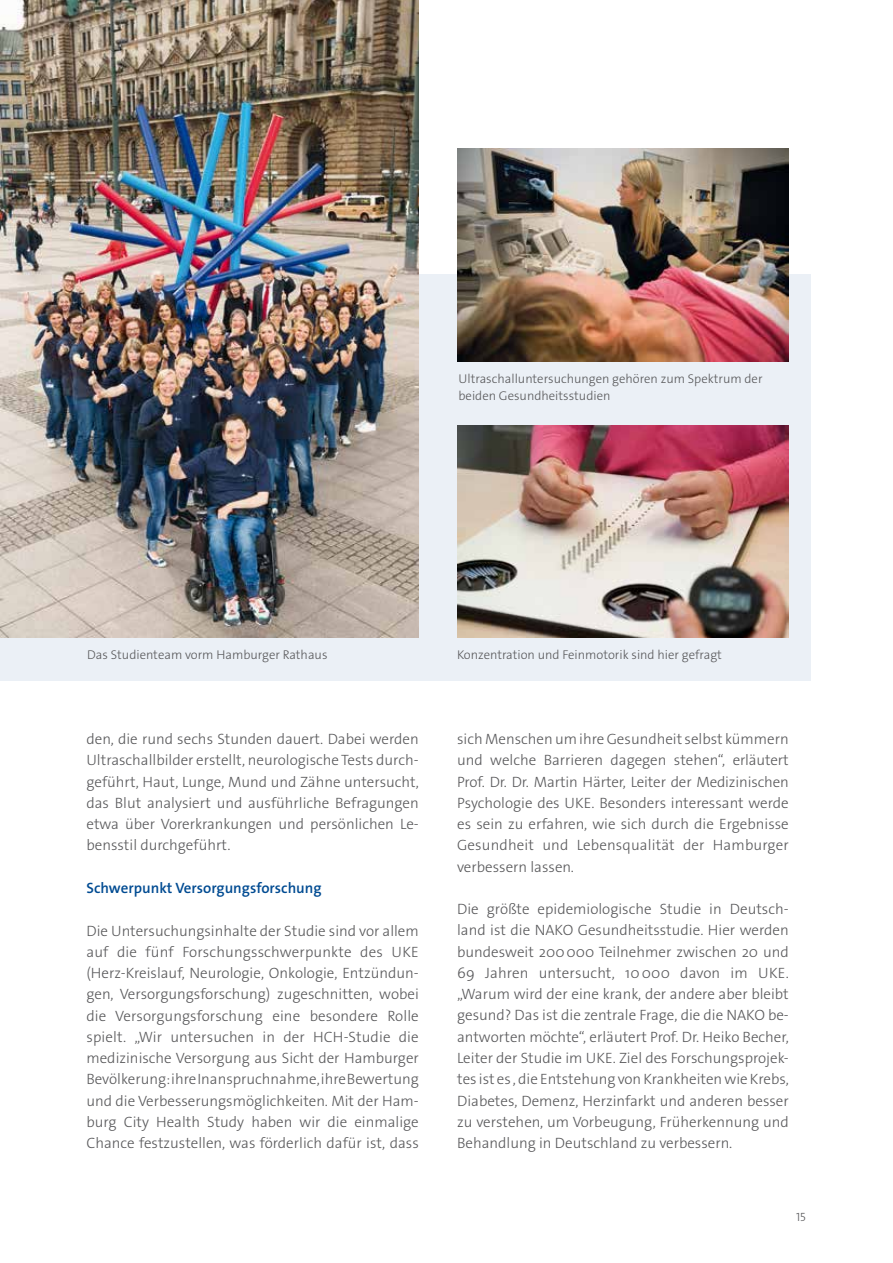
<style>
.page{position:relative;width:893px;height:1263px;background:#fff}
.page>*{position:absolute;margin:0;border:0;box-sizing:border-box;transform-origin:0 0}
.t1{font:300 15px/21.3px "The Sans Os F";color:#58585a;text-align:justify}
.t2{font:600 15px "The Sans Os F";color:#004b92}
.t3{font:300 12.75px/17px "The Sans Os F";color:#58585a}
.t4{font:300 12px "The Sans Os F";color:#58585a}
</style>
<div class="page">
<div style="left:0;top:274px;width:810px;height:407px;background:#ebf0f6"></div>
<img style="left:457px;top:149px;width:332px;height:212px">
<img style="left:457px;top:425px;width:332px;height:213px">
<img style="left:0;top:0;width:419px;height:638px">
<p class="t3" style="left:459px;top:370px;width:305px">Ultraschalluntersuchungen gehören zum Spektrum der beiden Gesundheitsstudien</p>
<p class="t3" style="left:87px;top:646px;width:242px">Das Studienteam vorm Hamburger Rathaus</p>
<p class="t3" style="left:457px;top:646px;width:266px">Konzentration und Feinmotorik sind hier gefragt</p>
<p class="t1" style="left:86px;top:728px;width:334px">den, die rund sechs Stunden dauert. Dabei werden Ultraschallbilder erstellt, neurologische Tests durch&shy;geführt, Haut, Lunge, Mund und Zähne untersucht, das Blut analysiert und ausführliche Befragungen etwa über Vorerkrankungen und persönlichen Le&shy;bensstil durchgeführt.</p>
<p class="t2" style="left:86px;top:878px;width:237px">Schwerpunkt Versorgungsforschung</p>
<p class="t1" style="left:86px;top:920px;width:334px">Die Untersuchungsinhalte der Studie sind vor allem auf die fünf Forschungsschwerpunkte des UKE (Herz-Kreislauf, Neurologie, Onkologie, Entzündun&shy;gen, Versorgungsforschung) zugeschnitten, wobei die Versorgungsforschung eine besondere Rolle spielt. „Wir untersuchen in der HCH-Studie die medizinische Versorgung aus Sicht der Hamburger Bevölkerung: ihre Inanspruchnahme, ihre Bewertung und die Verbesserungsmöglichkeiten. Mit der Ham&shy;burg City Health Study haben wir die einmalige Chance festzustellen, was förderlich dafür ist, dass</p>
<p class="t1" style="left:457px;top:728px;width:333px">sich Menschen um ihre Gesundheit selbst kümmern und welche Barrieren dagegen stehen“, erläutert Prof. Dr. Dr. Martin Härter, Leiter der Medizinischen Psychologie des UKE. Besonders interessant werde es sein zu erfahren, wie sich durch die Ergebnisse Gesundheit und Lebensqualität der Hamburger verbessern lassen.</p>
<p class="t1" style="left:457px;top:898px;width:333px">Die größte epidemiologische Studie in Deutsch&shy;land ist die NAKO Gesundheitsstudie. Hier werden bundesweit 200000 Teilnehmer zwischen 20 und 69 Jahren untersucht, 10000 davon im UKE. „Warum wird der eine krank, der andere aber bleibt gesund? Das ist die zentrale Frage, die die NAKO be&shy;antworten möchte“, erläutert Prof. Dr. Heiko Becher, Leiter der Studie im UKE. Ziel des Forschungsprojek&shy;tes ist es , die Entstehung von Krankheiten wie Krebs, Diabetes, Demenz, Herzinfarkt und anderen besser zu verstehen, um Vorbeugung, Früherkennung und Behandlung in Deutschland zu verbessern.</p>
<p class="t4" style="left:796px;top:1209px;width:11px">15</p>
</div>
